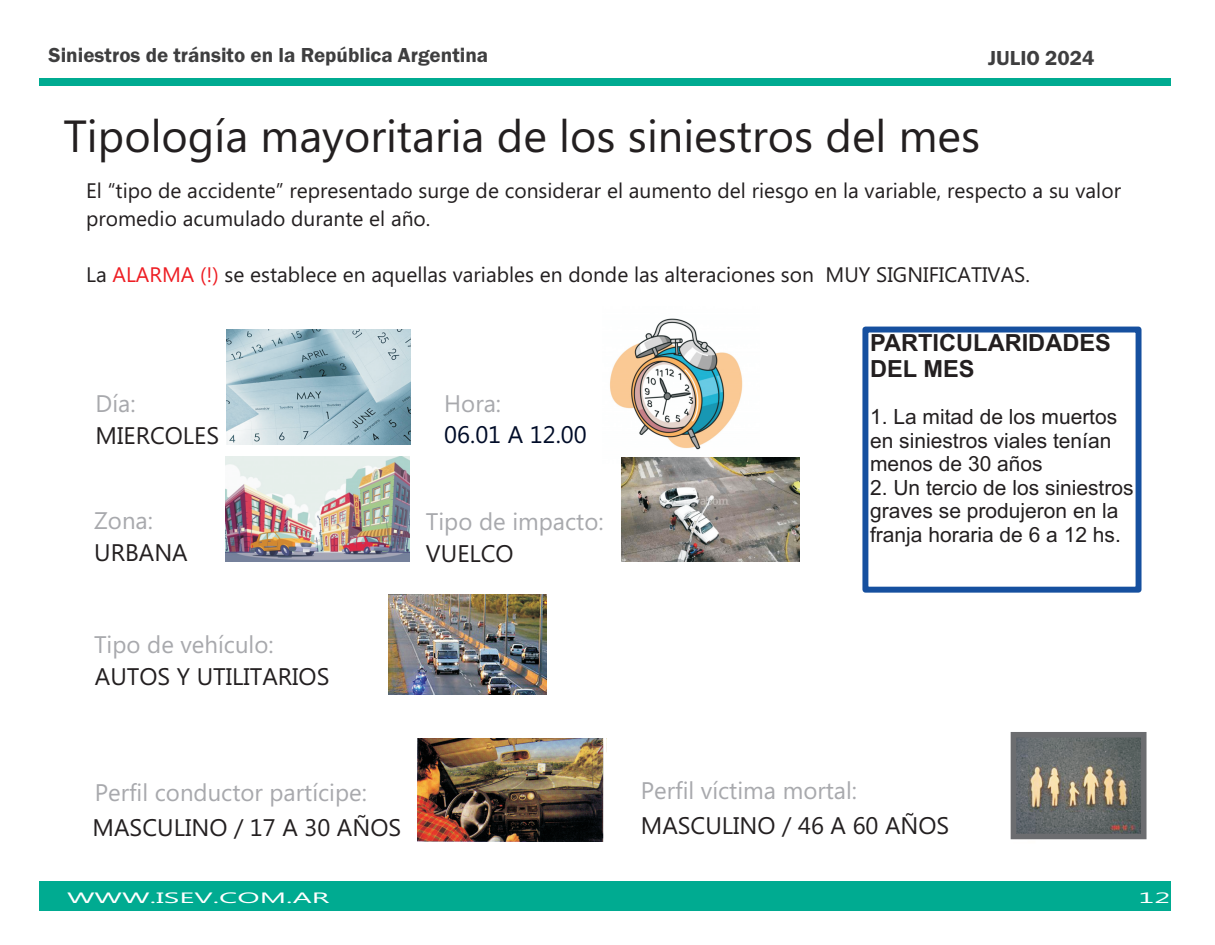
<style>
.page{position:relative;width:1215px;height:945px;background:#fff}
.page>*{position:absolute;margin:0;border:0;box-sizing:border-box;transform-origin:0 0}
.t1{font:45px "Ebrima";color:#231f20}
.t2{font:24px "Ebrima";color:#a8a9ad}
.t3{font:24px "Ebrima";color:#231f20}
.t4{font:24px "Ebrima";color:#000c28}
.t5{font:700 23.55px/26.4px "Arial";color:#231f20}
.t6{font:21px/27.9px "Ebrima";color:#231f20}
.t7{font:21px/23.4px "Arial";color:#231f20}
.t8{font:600 21px "Franklin Gothic";color:#3e3e3f}
.t9{font:15px "Ebrima";color:#fff;scale:1.97 1}
.s1{color:#ee1d23}
</style>
<div class="page">
<div style="left:39px;top:78px;width:1131px;height:8px;background:#00ab91"></div>
<div style="left:39px;top:882px;width:1131px;height:29px;background:#00ab91"></div>
<img style="left:417px;top:739px;width:190px;height:102px">
<img style="left:226px;top:330px;width:184px;height:115px">
<img style="left:610px;top:318px;width:133px;height:146px">
<img style="left:225px;top:456px;width:185px;height:106px">
<img style="left:622px;top:457px;width:178px;height:105px">
<img style="left:389px;top:594px;width:158px;height:101px">
<img style="left:1013px;top:739px;width:131px;height:101px">
<div style="left:1011px;top:732px;width:136px;height:107px;border:6px solid #6c6d70"></div>
<div style="left:862px;top:327px;width:280px;height:266px;border:6px solid #16509f"></div>
<p class="t8" style="left:48px;top:47px;width:441px">Siniestros de tránsito en la República Argentina</p>
<p class="t8" style="left:988px;top:50px;width:108px">JULIO 2024</p>
<h1 class="t1" style="left:63px;top:120px;width:918px">Tipología mayoritaria de los siniestros del mes</h1>
<p class="t6" style="left:86px;top:179px;width:1036px">El “tipo de accidente” representado surge de considerar el aumento del riesgo en la variable, respecto a su valor promedio acumulado durante el año.</p>
<p class="t6" style="left:86px;top:263px;width:945px">La <span class="s1">ALARMA (!)</span> se establece en aquellas variables en donde las alteraciones son MUY SIGNIFICATIVAS.</p>
<p class="t2" style="left:96px;top:394px;width:42px">Día:</p>
<p class="t3" style="left:96px;top:426px;width:125px">MIERCOLES</p>
<p class="t2" style="left:94px;top:512px;width:60px">Zona:</p>
<p class="t3" style="left:94px;top:544px;width:95px">URBANA</p>
<p class="t2" style="left:94px;top:635px;width:181px">Tipo de vehículo:</p>
<p class="t3" style="left:95px;top:667px;width:236px">AUTOS Y UTILITARIOS</p>
<p class="t2" style="left:444px;top:394px;width:58px">Hora:</p>
<p class="t4" style="left:444px;top:426px;width:144px">06.01 A 12.00</p>
<p class="t2" style="left:426px;top:512px;width:179px">Tipo de impacto:</p>
<p class="t3" style="left:426px;top:544px;width:89px">VUELCO</p>
<p class="t5" style="left:870px;top:331px;width:242px">PARTICULARIDADES<br>DEL MES</p>
<p class="t7" style="left:870px;top:407px;width:249px">1. La mitad de los muertos en siniestros viales tenían menos de 30 años</p>
<p class="t7" style="left:870px;top:478px;width:265px">2. Un tercio de los siniestros graves se produjeron en la franja horaria de 6 a 12 hs.</p>
<p class="t2" style="left:95px;top:784px;width:274px">Perfil conductor partícipe:</p>
<p class="t2" style="left:641px;top:782px;width:218px">Perfil víctima mortal:</p>
<p class="t3" style="left:93px;top:819px;width:310px">MASCULINO / 17 A 30 AÑOS</p>
<p class="t3" style="left:641px;top:817px;width:310px">MASCULINO / 46 A 60 AÑOS</p>
<p class="t9" style="left:67px;top:892px;width:135px">WWW.ISEV.COM.AR</p>
<p class="t9" style="left:1139px;top:892px;width:18px">12</p>
</div>
